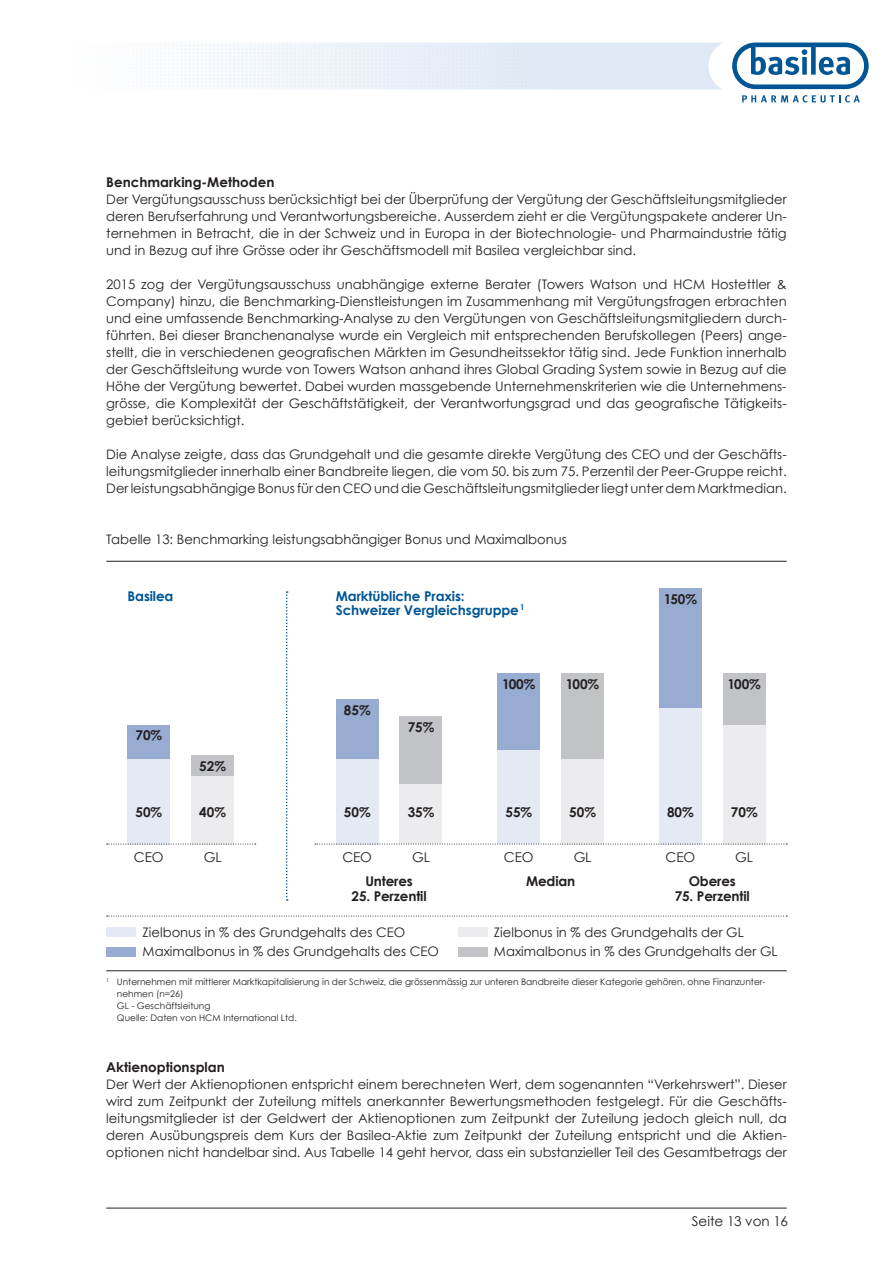
<style>
.page{position:relative;width:893px;height:1263px;background:#fff}
.page>*{position:absolute;margin:0;border:0;box-sizing:border-box;transform-origin:0 0}
.t1{font:700 13.5px "Century Gothic";color:#231f20}
.t2{font:700 13.5px/14.2px "Century Gothic";letter-spacing:-.01em;color:#005595}
.t3{font:13.5px "Century Gothic";letter-spacing:-.01em;color:#231f20}
.t4{font:13.2px/17px "Century Gothic";color:#231f20;text-align:justify}
.t5{font:9px/12px "Century Gothic";color:#231f20}
</style>
<div class="page">
<hr style="left:106px;top:1208px;width:681px;height:1px;background:#231f20">
<svg style="left:195px;top:43px;width:527px;height:46px"></svg>
<svg style="left:732px;top:43px;width:137px;height:46px"></svg>
<svg style="left:742px;top:95px;width:118px;height:8px"></svg>
<div style="left:106px;top:927px;width:30px;height:10px;background:#e5e9f3"></div>
<div style="left:106px;top:947px;width:30px;height:9px;background:#97acd0"></div>
<div style="left:458px;top:927px;width:29px;height:10px;background:#ececee"></div>
<div style="left:458px;top:947px;width:29px;height:9px;background:#c2c3c6"></div>
<div style="left:128px;top:725px;width:42px;height:119px;background:#97acd0"></div>
<div style="left:336px;top:699px;width:42px;height:145px;background:#97acd0"></div>
<div style="left:497px;top:674px;width:43px;height:170px;background:#97acd0"></div>
<div style="left:659px;top:589px;width:43px;height:255px;background:#97acd0"></div>
<div style="left:191px;top:755px;width:43px;height:89px;background:#c2c3c6"></div>
<div style="left:400px;top:716px;width:42px;height:128px;background:#c2c3c6"></div>
<div style="left:561px;top:674px;width:43px;height:170px;background:#c2c3c6"></div>
<div style="left:723px;top:674px;width:42px;height:170px;background:#c2c3c6"></div>
<div style="left:128px;top:759px;width:42px;height:85px;background:#e5e9f3"></div>
<div style="left:336px;top:759px;width:42px;height:85px;background:#e5e9f3"></div>
<div style="left:497px;top:750px;width:43px;height:94px;background:#e5e9f3"></div>
<div style="left:659px;top:708px;width:43px;height:136px;background:#e5e9f3"></div>
<div style="left:191px;top:776px;width:43px;height:68px;background:#ececee"></div>
<div style="left:400px;top:784px;width:42px;height:60px;background:#ececee"></div>
<div style="left:561px;top:759px;width:43px;height:85px;background:#ececee"></div>
<div style="left:723px;top:725px;width:42px;height:119px;background:#ececee"></div>
<svg style="left:107px;top:844px;width:149px;height:1px"></svg>
<svg style="left:107px;top:916px;width:680px;height:1px"></svg>
<svg style="left:315px;top:844px;width:472px;height:1px"></svg>
<hr style="left:106px;top:561px;width:681px;height:1px;background:#231f20">
<hr style="left:106px;top:970px;width:681px;height:1px;background:#231f20">
<svg style="left:286px;top:591px;width:2px;height:310px"></svg>
<p class="t1" style="left:106px;top:174px;width:170px">Benchmarking-Methoden</p>
<p class="t4" style="left:106px;top:191px;width:682px">Der Vergütungsausschuss berücksichtigt bei der Überprüfung der Vergütung der Geschäftsleitungsmitglieder deren Berufserfahrung und Verantwortungsbereiche. Ausserdem zieht er die Vergütungspakete anderer Un&shy;ternehmen in Betracht, die in der Schweiz und in Europa in der Biotechnologie- und Pharmaindustrie tätig und in Bezug auf ihre Grösse oder ihr Geschäftsmodell mit Basilea vergleichbar sind.</p>
<p class="t4" style="left:106px;top:276px;width:682px">2015 zog der Vergütungsausschuss unabhängige externe Berater (Towers Watson und HCM Hostettler &amp; Company) hinzu, die Benchmarking-Dienstleistungen im Zusammenhang mit Vergütungsfragen erbrachten und eine umfassende Benchmarking-Analyse zu den Vergütungen von Geschäftsleitungsmitgliedern durch&shy;führten. Bei dieser Branchenanalyse wurde ein Vergleich mit entsprechenden Berufskollegen (Peers) ange&shy;stellt, die in verschiedenen geografischen Märkten im Gesundheitssektor tätig sind. Jede Funktion innerhalb der Geschäftsleitung wurde von Towers Watson anhand ihres Global Grading System sowie in Bezug auf die Höhe der Vergütung bewertet. Dabei wurden massgebende Unternehmenskriterien wie die Unternehmens&shy;grösse, die Komplexität der Geschäftstätigkeit, der Verantwortungsgrad und das geografische Tätigkeits&shy;gebiet berücksichtigt.</p>
<p class="t4" style="left:106px;top:446px;width:682px">Die Analyse zeigte, dass das Grundgehalt und die gesamte direkte Vergütung des CEO und der Geschäfts&shy;leitungsmitglieder innerhalb einer Bandbreite liegen, die vom 50. bis zum 75. Perzentil der Peer-Gruppe reicht.<br>Der leistungsabhängige Bonus für den CEO und die Geschäftsleitungsmitglieder liegt unter dem Marktmedian.</p>
<p class="t4" style="left:106px;top:531px;width:462px">Tabelle 13: Benchmarking leistungsabhängiger Bonus und Maximalbonus</p>
<p class="t2" style="left:128px;top:588px;width:47px">Basilea</p>
<p class="t2" style="left:336px;top:588px;width:190px">Marktübliche Praxis:<br>Schweizer Vergleichsgruppe <sup>1</sup></p>
<p class="t1" style="left:136px;top:727px;width:28px">70%</p>
<p class="t1" style="left:199px;top:758px;width:28px">52%</p>
<p class="t1" style="left:344px;top:701px;width:28px">85%</p>
<p class="t1" style="left:408px;top:718px;width:28px">75%</p>
<p class="t1" style="left:502px;top:676px;width:35px">100%</p>
<p class="t1" style="left:664px;top:591px;width:35px">150%</p>
<p class="t1" style="left:566px;top:676px;width:35px">100%</p>
<p class="t1" style="left:728px;top:676px;width:35px">100%</p>
<p class="t1" style="left:136px;top:804px;width:28px">50%</p>
<p class="t1" style="left:199px;top:804px;width:28px">40%</p>
<p class="t1" style="left:344px;top:804px;width:28px">50%</p>
<p class="t1" style="left:408px;top:804px;width:28px">35%</p>
<p class="t1" style="left:505px;top:804px;width:28px">55%</p>
<p class="t1" style="left:569px;top:804px;width:28px">50%</p>
<p class="t1" style="left:667px;top:804px;width:28px">80%</p>
<p class="t1" style="left:731px;top:804px;width:28px">70%</p>
<p class="t3" style="left:134px;top:849px;width:31px">CEO</p>
<p class="t3" style="left:342px;top:849px;width:31px">CEO</p>
<p class="t3" style="left:504px;top:849px;width:31px">CEO</p>
<p class="t3" style="left:665px;top:849px;width:31px">CEO</p>
<p class="t1" style="left:365px;top:873px;width:49px">Unteres</p>
<p class="t1" style="left:352px;top:887px;width:77px">25. Perzentil</p>
<p class="t3" style="left:204px;top:849px;width:19px">GL</p>
<p class="t3" style="left:412px;top:849px;width:19px">GL</p>
<p class="t3" style="left:574px;top:849px;width:19px">GL</p>
<p class="t3" style="left:735px;top:849px;width:19px">GL</p>
<p class="t1" style="left:526px;top:873px;width:51px">Median</p>
<p class="t1" style="left:689px;top:873px;width:49px">Oberes</p>
<p class="t1" style="left:675px;top:887px;width:77px">75. Perzentil</p>
<p class="t4" style="left:143px;top:922px;width:298px;line-height:19.5px">Zielbonus in % des Grundgehalts des CEO<br>Maximalbonus in % des Grundgehalts des CEO</p>
<p class="t5" style="left:117px;top:975px;width:650px;text-indent:-11px"><sup>1</sup> Unternehmen mit mittlerer Marktkapitalisierung in der Schweiz, die grössenmässig zur unteren Bandbreite dieser Kategorie gehören, ohne Finanzunter&shy;nehmen (n=26)<br>GL - Geschäftsleitung<br>Quelle: Daten von HCM International Ltd.</p>
<p class="t4" style="left:494px;top:922px;width:285px;line-height:19.5px">Zielbonus in % des Grundgehalts der GL<br>Maximalbonus in % des Grundgehalts der GL</p>
<p class="t1" style="left:106px;top:1058px;width:120px">Aktienoptionsplan</p>
<p class="t4" style="left:106px;top:1075px;width:682px">Der Wert der Aktienoptionen entspricht einem berechneten Wert, dem sogenannten “Verkehrswert”. Dieser wird zum Zeitpunkt der Zuteilung mittels anerkannter Bewertungsmethoden festgelegt. Für die Geschäfts&shy;leitungsmitglieder ist der Geldwert der Aktienoptionen zum Zeitpunkt der Zuteilung jedoch gleich null, da deren Ausübungspreis dem Kurs der Basilea-Aktie zum Zeitpunkt der Zuteilung entspricht und die Aktien&shy;optionen nicht handelbar sind. Aus Tabelle 14 geht hervor, dass ein substanzieller Teil des Gesamtbetrags der</p>
<p class="t3" style="left:692px;top:1213px;width:98px">Seite 13 von 16</p>
</div>
